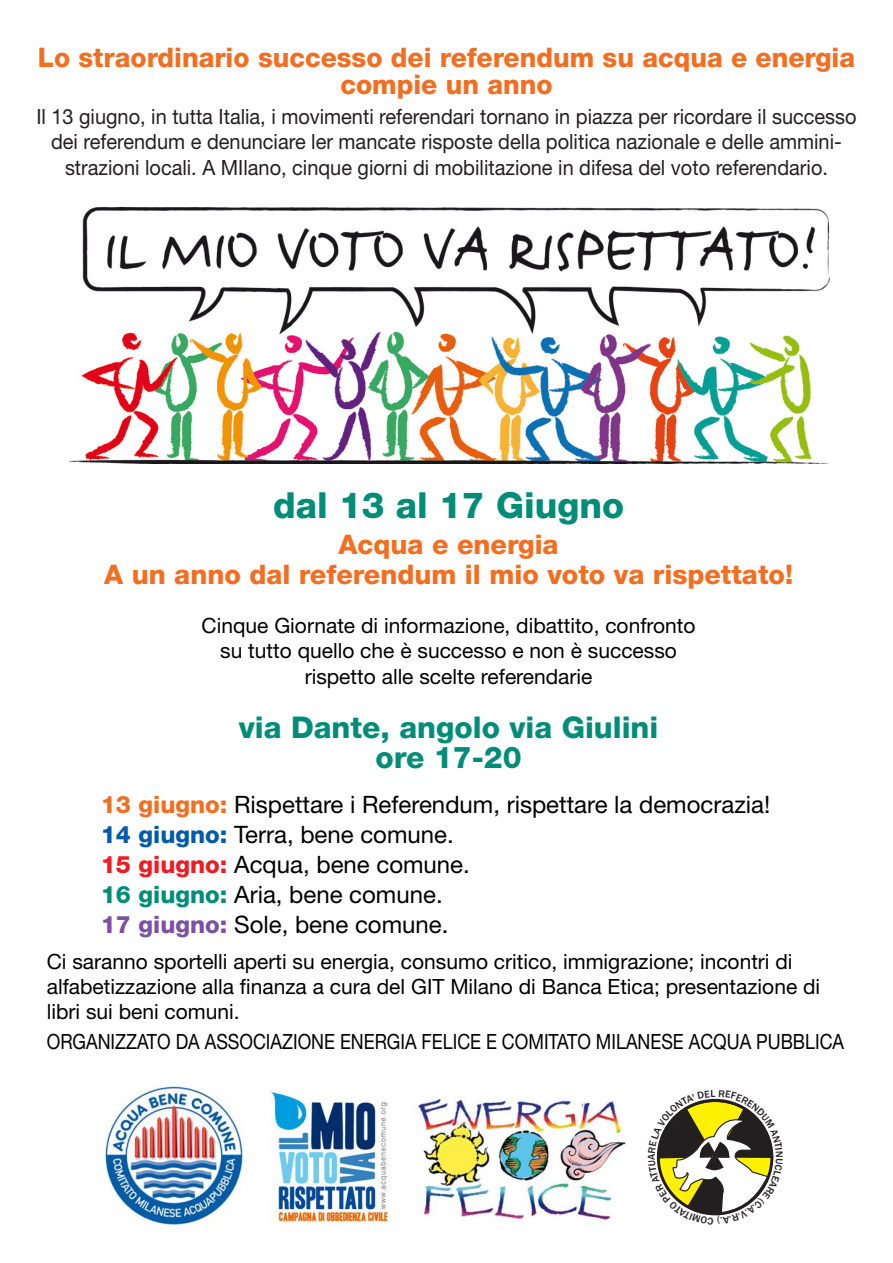
<style>
.page{position:relative;width:893px;height:1263px;background:#fff}
.page>*{position:absolute;margin:0;border:0;box-sizing:border-box;transform-origin:0 0}
.t1{font:800 36px "Helvetica Neue LT Std";color:#008d77}
.t2{font:800 30px/30px "Helvetica Neue LT Std";color:#008d77;text-align:center}
.t3{font:800 27px/30px "Helvetica Neue LT Std";color:#f36e21;text-align:center}
.t4{font:24px/30px "Helvetica Neue LT Std";color:#000}
.t5{font:21px/25.2px "Helvetica Neue LT Std";color:#000;text-align:center}
.t6{font:21px/25.2px "Helvetica Neue LT Std";color:#231f20;text-align:center;scale:.95 1}
.t7{font:21px "Helvetica Neue LT Std";color:#000;scale:.85 1}
.s1{font-weight:800;color:#f36e21}
.s2{font-weight:800;color:#015aaa}
.s3{font-weight:800;color:#ee1d23}
.s4{font-weight:800;color:#008d77}
.s5{font-weight:800;color:#7c51a1}
</style>
<div class="page">
<img style="left:70px;top:208px;width:760px;height:255px">
<img style="left:104px;top:1085px;width:139px;height:140px">
<img style="left:270px;top:1090px;width:119px;height:135px">
<img style="left:417px;top:1096px;width:209px;height:124px">
<svg style="left:656px;top:1098px;width:118px;height:118px"></svg>
<p class="t3" style="left:38px;top:44px;width:819px;line-height:27px">Lo straordinario successo dei referendum su acqua e energia compie un anno</p>
<p class="t6" style="left:36px;top:104px;width:865px">Il 13 giugno, in tutta Italia, i movimenti referendari tornano in piazza per ricordare il successo dei referendum e denunciare ler mancate risposte della politica nazionale e delle ammini&shy;strazioni locali. A MIlano, cinque giorni di mobilitazione in difesa del voto referendario.</p>
<h1 class="t1" style="left:273px;top:484px;width:352px">dal 13 al 17 Giugno</h1>
<p class="t3" style="left:104px;top:529px;width:690px">Acqua e energia<br>A un anno dal referendum il mio voto va rispettato!</p>
<p class="t5" style="left:202px;top:613px;width:495px">Cinque Giornate di informazione, dibattito, confronto su tutto quello che è successo e non è successo rispetto alle scelte referendarie</p>
<h2 class="t2" style="left:239px;top:712px;width:421px">via Dante, angolo via Giulini ore 17-20</h2>
<p class="t4" style="left:101px;top:789px;width:671px"><span class="s1">13 giugno:</span> Rispettare i Referendum, rispettare la democrazia!<br><span class="s2">14 giugno:</span> Terra, bene comune.<br><span class="s3">15 giugno:</span> Acqua, bene comune.<br><span class="s4">16 giugno:</span> Aria, bene comune.<br><span class="s5">17 giugno:</span> Sole, bene comune.</p>
<p class="t5" style="left:47px;top:948px;width:775px;text-align:left">Ci saranno sportelli aperti su energia, consumo critico, immigrazione; incontri di alfabetizzazione alla finanza a cura del GIT Milano di Banca Etica; presentazione di libri sui beni comuni.</p>
<p class="t7" style="left:47px;top:1029px;width:940px">ORGANIZZATO DA ASSOCIAZIONE ENERGIA FELICE E COMITATO MILANESE ACQUA PUBBLICA</p>
</div>
